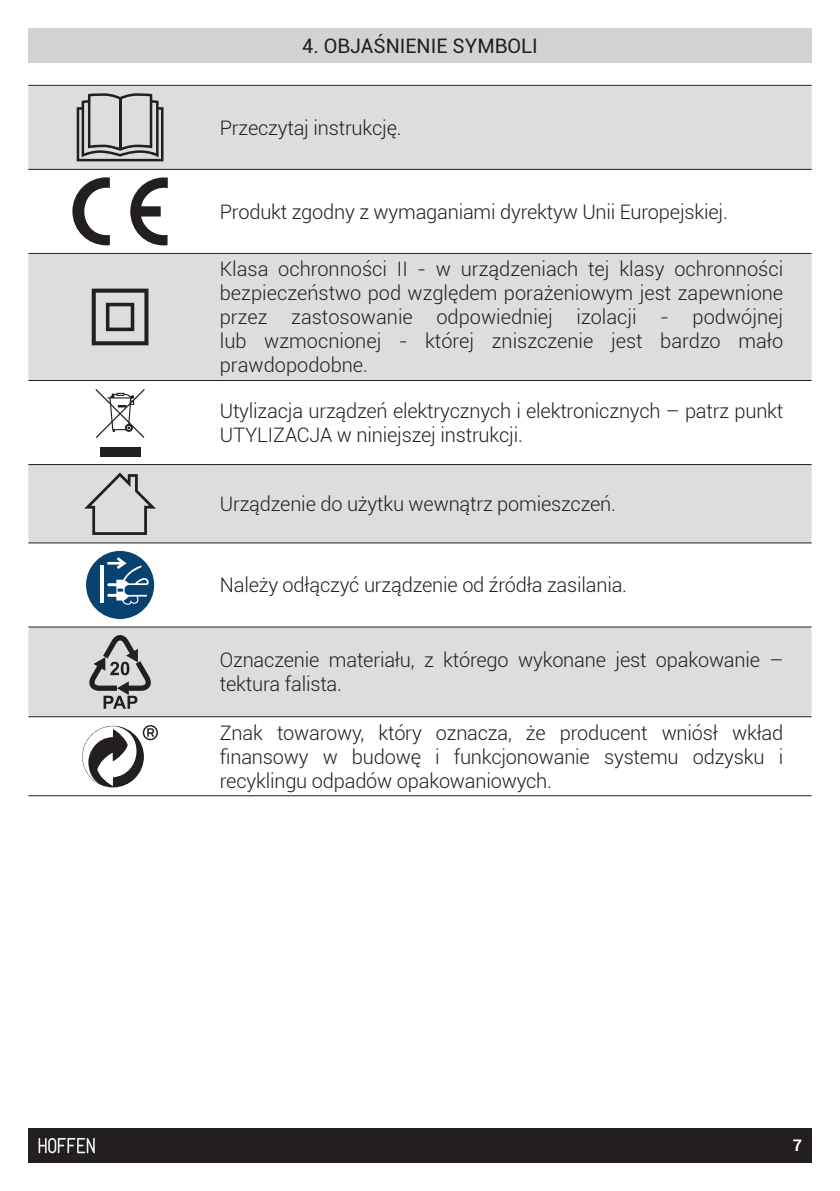
<style>
.page{position:relative;width:840px;height:1191px;background:#fff}
.page>*{position:absolute;margin:0;border:0;box-sizing:border-box;transform-origin:0 0}
.text_tabeli{font:300 20px/24px "Roboto";letter-spacing:-.01em;color:#231f20;text-align:justify}
.TYTULY_ROZDZIALOW{font:20px "Roboto";color:#231f20}
.t1{font:700 16px "Roboto";color:#fff}
</style>
<div class="page">
<div style="left:28px;top:1128px;width:783px;height:34px;background:#231f20"></div>
<svg style="left:39px;top:1138px;width:56px;height:15px"></svg>
<svg style="left:28px;top:86px;width:783px;height:630px;fill:#dcdddf"></svg>
<hr style="left:28px;top:85px;width:184px;height:1px;background:#231f20">
<hr style="left:212px;top:85px;width:599px;height:1px;background:#231f20">
<hr style="left:28px;top:169px;width:184px;height:1px;background:#231f20">
<hr style="left:212px;top:169px;width:599px;height:1px;background:#231f20">
<hr style="left:28px;top:253px;width:184px;height:1px;background:#231f20">
<hr style="left:212px;top:253px;width:599px;height:1px;background:#231f20">
<hr style="left:28px;top:380px;width:184px;height:1px;background:#231f20">
<hr style="left:212px;top:380px;width:599px;height:1px;background:#231f20">
<hr style="left:28px;top:464px;width:184px;height:1px;background:#231f20">
<hr style="left:212px;top:464px;width:599px;height:1px;background:#231f20">
<hr style="left:28px;top:542px;width:184px;height:1px;background:#231f20">
<hr style="left:212px;top:542px;width:599px;height:1px;background:#231f20">
<hr style="left:28px;top:626px;width:184px;height:1px;background:#231f20">
<hr style="left:212px;top:626px;width:599px;height:1px;background:#231f20">
<hr style="left:28px;top:716px;width:184px;height:1px;background:#231f20">
<hr style="left:212px;top:716px;width:599px;height:1px;background:#231f20">
<hr style="left:28px;top:795px;width:184px;height:1px;background:#231f20">
<hr style="left:212px;top:795px;width:599px;height:1px;background:#231f20">
<svg style="left:77px;top:93px;width:86px;height:68px;background:#a8a8a9"></svg>
<svg style="left:130px;top:177px;width:38px;height:68px"></svg>
<svg style="left:72px;top:177px;width:38px;height:68px"></svg>
<svg style="left:92px;top:289px;width:56px;height:56px;background:#99989a"></svg>
<div style="left:100px;top:447px;width:40px;height:9px;background:#231f20"></div>
<svg style="left:96px;top:388px;width:48px;height:50px"></svg>
<svg style="left:84px;top:472px;width:72px;height:63px;background:#c1c2c3"></svg>
<div style="left:86px;top:551px;width:68px;height:68px;background:#084271;border-radius:50%"></div>
<hr style="left:100px;top:565px;width:3px;height:38px;background:#fff">
<svg style="left:107px;top:557px;width:42px;height:48px"></svg>
<svg style="left:89px;top:635px;width:62px;height:73px;background:#a6a6a7"></svg>
<svg style="left:82px;top:725px;width:76px;height:62px"></svg>
<div style="left:28px;top:28px;width:783px;height:34px;background:#d1d2d4"></div>
<p class="TYTULY_ROZDZIALOW" style="left:302px;top:32px;width:237px">4. OBJAŚNIENIE SYMBOLI</p>
<p class="text_tabeli" style="left:220px;top:115px;width:183px">Przeczytaj instrukcję.</p>
<p class="text_tabeli" style="left:220px;top:199px;width:509px">Produkt zgodny z wymaganiami dyrektyw Unii Europejskiej.</p>
<p class="text_tabeli" style="left:220px;top:257px;width:564px">Klasa ochronności II - w urządzeniach tej klasy ochronności bezpieczeństwo pod względem porażeniowym jest zapewnione przez zastosowanie odpowiedniej izolacji - podwójnej lub wzmocnionej - której zniszczenie jest bardzo mało prawdopodobne.</p>
<p class="text_tabeli" style="left:220px;top:398px;width:564px">Utylizacja urządzeń elektrycznych i elektronicznych – patrz punkt<br>UTYLIZACJA w niniejszej instrukcji.</p>
<p class="text_tabeli" style="left:220px;top:491px;width:397px">Urządzenie do użytku wewnątrz pomieszczeń.</p>
<p class="text_tabeli" style="left:220px;top:572px;width:408px">Należy odłączyć urządzenie od źródła zasilania.</p>
<p class="text_tabeli" style="left:220px;top:647px;width:564px">Oznaczenie materiału, z którego wykonane jest opakowanie – tektura falista.</p>
<p class="text_tabeli" style="left:220px;top:720px;width:564px">Znak towarowy, który oznacza, że producent wniósł wkład finansowy w budowę i funkcjonowanie systemu odzysku i recyklingu odpadów opakowaniowych.</p>
<p class="t1" style="left:792px;top:1133px;width:11px">7</p>
</div>
